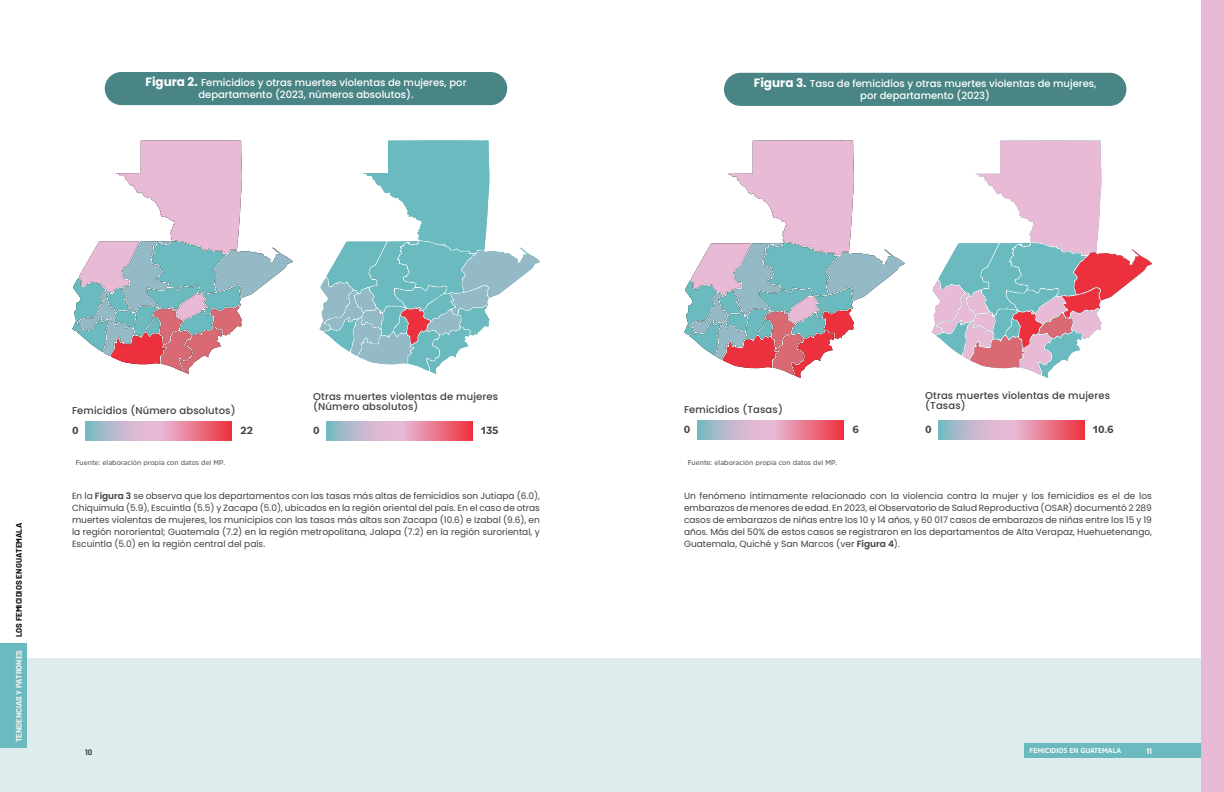
<style>
.page{position:relative;width:1224px;height:792px;background:#fff}
.page>*{position:absolute;margin:0;border:0;box-sizing:border-box;transform-origin:0 0}
.t1{font:700 11px "Bilo";letter-spacing:-.005em;color:#414042}
.t2{font:500 10px/12px "Poppins";color:#fff;text-align:center}
.t3{font:500 10px/10px "Poppins";letter-spacing:.015em;color:#414042}
.t4{font:9px/12px "Poppins";color:#414042;text-align:justify}
.t5{font:700 8px "Barlow";color:#000}
.t6{font:700 8px "Barlow";color:#faf5ed}
.t7{font:700 8px "Barlow";color:#fff}
.t8{font:700 8px "Barlow";color:#414042}
.t9{font:600 7px "Amsi Pro";color:#616264}
.t10{font:700 7px "Amsi Pro";color:#fff}
.s1{font-weight:700;font-size:12px}
.s2{font-weight:600}
</style>
<div class="page">
<div style="left:105px;top:72px;width:402px;height:33px;background:#488584;border-radius:17px"></div>
<div style="left:724px;top:73px;width:402px;height:33px;background:#488584;border-radius:17px"></div>
<svg style="left:72px;top:140px;width:221px;height:234px"></svg>
<svg style="left:319px;top:140px;width:221px;height:234px"></svg>
<img style="left:86px;top:421px;width:146px;height:19px">
<img style="left:698px;top:420px;width:146px;height:19px">
<img style="left:326px;top:421px;width:147px;height:19px">
<img style="left:938px;top:420px;width:147px;height:19px">
<svg style="left:684px;top:140px;width:221px;height:238px"></svg>
<svg style="left:931px;top:140px;width:221px;height:238px"></svg>
<div style="left:0;top:659px;width:1224px;height:133px;background:#dfeced"></div>
<div style="left:1024px;top:744px;width:178px;height:14px;background:#6bbabf"></div>
<div style="left:1202px;top:0;width:22px;height:792px;background:#e8b9d6"></div>
<div style="left:0;top:643px;width:27px;height:104px;background:#6bbabf"></div>
<p class="t2" style="left:145px;top:77px;width:323px"><span class="s1">Figura 2.</span> Femicidios y otras muertes violentas de mujeres, por departamento (2023, números absolutos).</p>
<p class="t2" style="left:754px;top:78px;width:344px"><span class="s1">Figura 3.</span> Tasa de femicidios y otras muertes violentas de mujeres, por departamento (2023)</p>
<p class="t5" style="left:14px;top:637px;width:116px;rotate:-90deg">LOS FEMICIDIOS EN GUATEMALA</p>
<p class="t6" style="left:14px;top:742px;width:94px;rotate:-90deg">TENDENCIAS Y PATRONES</p>
<p class="t3" style="left:313px;top:392px;width:186px">Otras muertes violentas de mujeres (Número absolutos)</p>
<p class="t3" style="left:925px;top:391px;width:186px">Otras muertes violentas de mujeres (Tasas)</p>
<p class="t3" style="left:72px;top:405px;width:165px">Femicidios (Número absolutos)</p>
<p class="t3" style="left:684px;top:404px;width:100px">Femicidios (Tasas)</p>
<p class="t1" style="left:72px;top:423px;width:8px">0</p>
<p class="t1" style="left:313px;top:423px;width:8px">0</p>
<p class="t1" style="left:684px;top:422px;width:8px">0</p>
<p class="t1" style="left:925px;top:422px;width:8px">0</p>
<p class="t1" style="left:240px;top:423px;width:14px">22</p>
<p class="t1" style="left:481px;top:423px;width:19px">135</p>
<p class="t1" style="left:852px;top:422px;width:8px">6</p>
<p class="t1" style="left:1093px;top:422px;width:22px">10.6</p>
<p class="t9" style="left:76px;top:458px;width:151px">Fuente: elaboración propia con datos del MP.</p>
<p class="t9" style="left:688px;top:458px;width:151px">Fuente: elaboración propia con datos del MP.</p>
<p class="t4" style="left:72px;top:490px;width:470px">En la <span class="s2">Figura 3</span> se observa que los departamentos con las tasas más altas de femicidios son Jutiapa (6.0), Chiquimula (5.9), Escuintla (5.5) y Zacapa (5.0), ubicados en la región oriental del país. En el caso de otras muertes violentas de mujeres, los municipios con las tasas más altas son Zacapa (10.6) e Izabal (9.6), en la región nororiental; Guatemala (7.2) en la región metropolitana, Jalapa (7.2) en la región suroriental, y Escuintla (5.0) en la región central del país.</p>
<p class="t4" style="left:684px;top:490px;width:470px">Un fenómeno íntimamente relacionado con la violencia contra la mujer y los femicidios es el de los embarazos de menores de edad. En 2023, el Observatorio de Salud Reproductiva (OSAR) documentó 2 289 casos de embarazos de niñas entre los 10 y 14 años, y 60 017 casos de embarazos de niñas entre los 15 y 19 años. Más del 50% de estos casos se registraron en los departamentos de Alta Verapaz, Huehuetenango, Guatemala, Quiché y San Marcos (ver <span class="s2">Figura 4</span>).</p>
<p class="t8" style="left:85px;top:748px;width:9px">10</p>
<p class="t10" style="left:1030px;top:746px;width:93px">FEMICIDIOS EN GUATEMALA</p>
<p class="t7" style="left:1147px;top:747px;width:7px">11</p>
</div>
